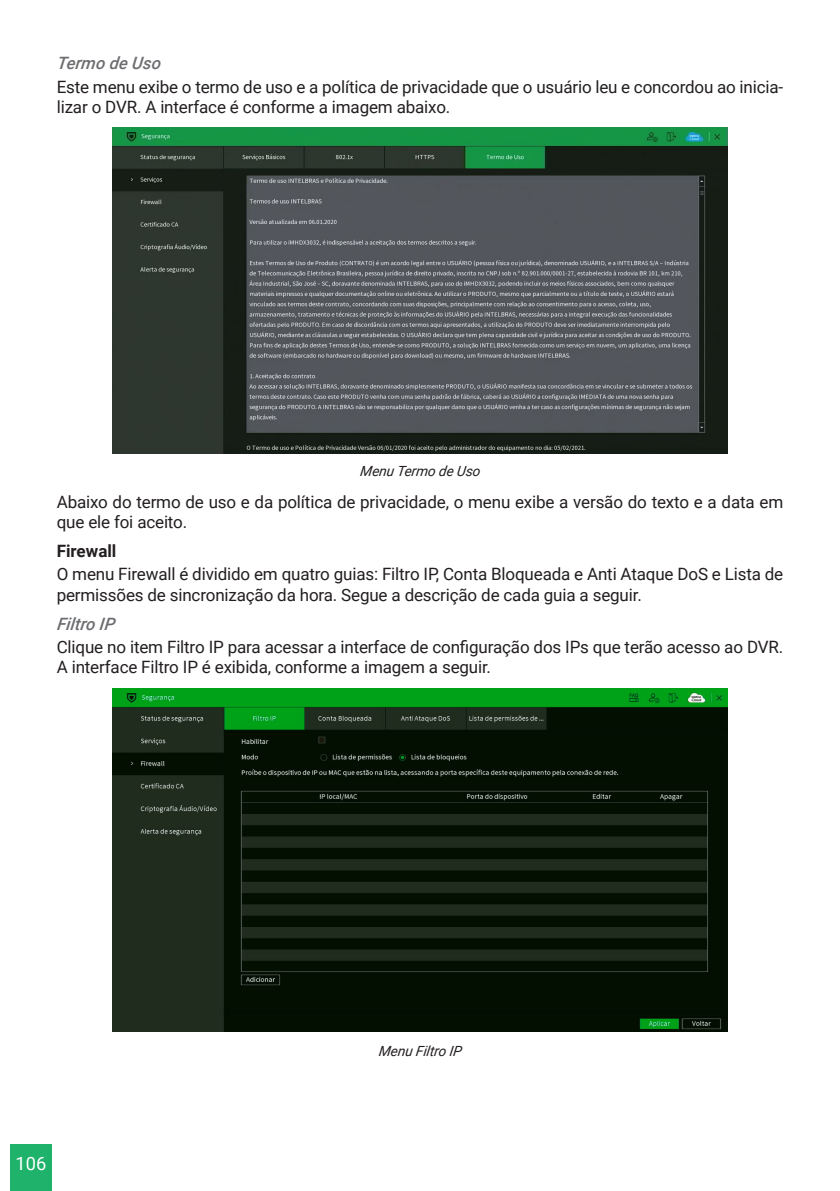
<style>
.page{position:relative;width:840px;height:1191px;background:#fff}
.page>*{position:absolute;margin:0;border:0;box-sizing:border-box;transform-origin:0 0}
.t1{font:18.2px "Roboto";color:#fff}
._0__Corpo_de_texto{font:17px/20.4px "Roboto";letter-spacing:-.01em;color:#231f20}
._4__Titulo_4{font:italic 500 17px "Roboto";color:#6c6d70}
._3__Titulo_3{font:700 17px "Roboto";color:#231f20}
._7__Legenda{font:italic 14px "Roboto";color:#231f20}
</style>
<div class="page">
<div style="left:10px;top:1144px;width:42px;height:47px;background:#1eb26a"></div>
<img style="left:112px;top:128px;width:615px;height:325px">
<img style="left:112px;top:688px;width:615px;height:343px">
<p class="_4__Titulo_4" style="left:57px;top:51px;width:108px">Termo de Uso</p>
<p class="_0__Corpo_de_texto" style="left:57px;top:76px;width:727px">Este menu exibe o termo de uso e a política de privacidade que o usuário leu e concordou ao inicia&shy;lizar o DVR. A interface é conforme a imagem abaixo.</p>
<p class="_7__Legenda" style="left:360px;top:461px;width:124px">Menu Termo de Uso</p>
<p class="_0__Corpo_de_texto" style="left:57px;top:491px;width:727px">Abaixo do termo de uso e da política de privacidade, o menu exibe a versão do texto e a data em que ele foi aceito.</p>
<p class="_3__Titulo_3" style="left:57px;top:539px;width:61px">Firewall</p>
<p class="_0__Corpo_de_texto" style="left:57px;top:563px;width:727px">O menu Firewall é dividido em quatro guias: Filtro IP, Conta Bloqueada e Anti Ataque DoS e Lista de permissões de sincronização da hora. Segue a descrição de cada guia a seguir.</p>
<p class="_4__Titulo_4" style="left:57px;top:611px;width:63px">Filtro IP</p>
<p class="_0__Corpo_de_texto" style="left:57px;top:636px;width:727px">Clique no item Filtro IP para acessar a interface de configuração dos IPs que terão acesso ao DVR.<br>A interface Filtro IP é exibida, conforme a imagem a seguir.</p>
<p class="t1" style="left:16px;top:1151px;width:32px">106</p>
<p class="_7__Legenda" style="left:378px;top:1041px;width:87px">Menu Filtro IP</p>
</div>
